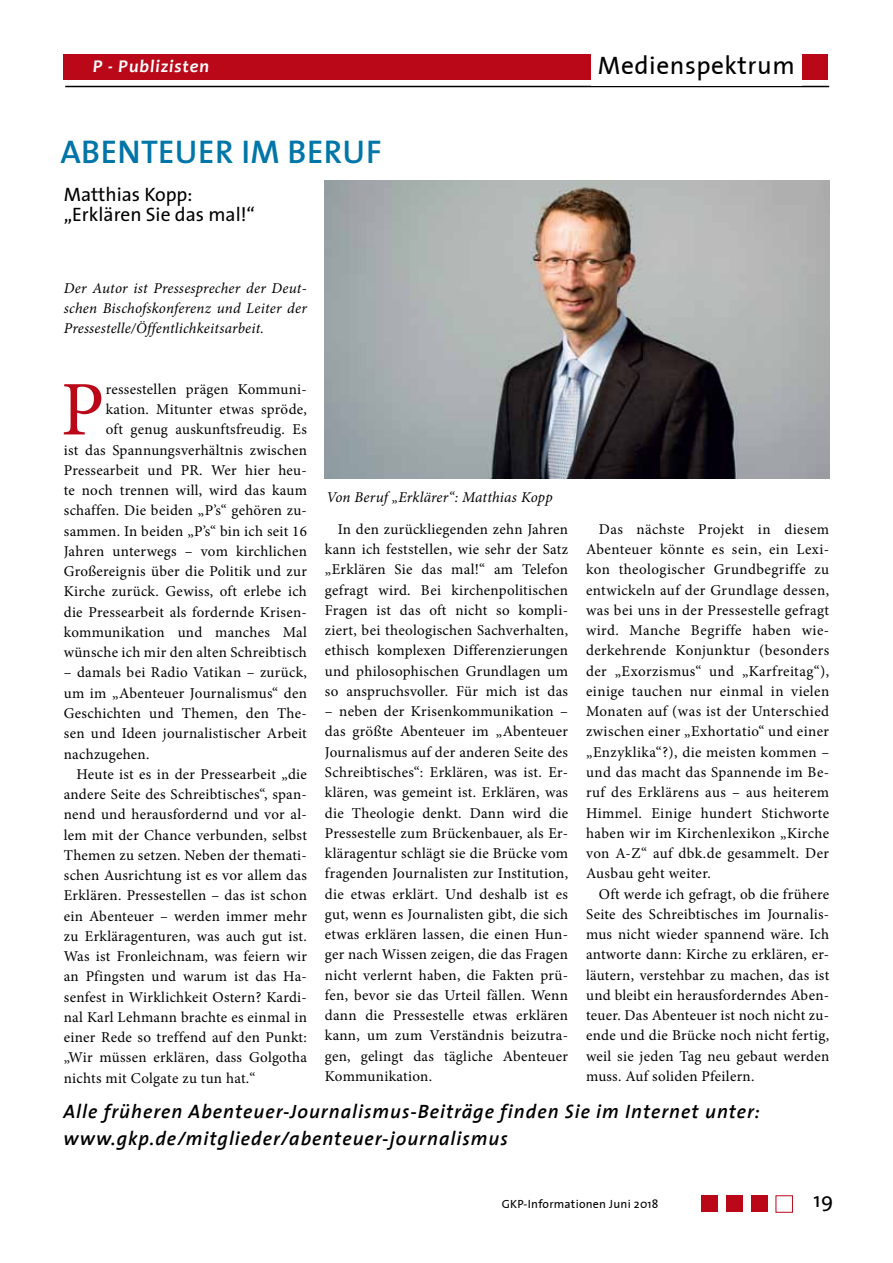
<style>
.page{position:relative;width:893px;height:1263px;background:#fff}
.page>*{position:absolute;margin:0;border:0;box-sizing:border-box;transform-origin:0 0}
.t1{font:77.25px "Minion Pro";color:#ba0819}
.t2{font:600 33px "The Sans";letter-spacing:.01em;color:#0075a7}
.t3{font:25.5px "The Sans Plain";letter-spacing:.02em;color:#000}
.t4{font:21px "The Sans Plain";color:#000}
.t5{font:italic 600 19.5px/27px "The Sans";letter-spacing:.05em;color:#000}
.t6{font:19.5px/19.5px "The Sans";color:#000}
.t7{font:italic 700 18px "Candara";letter-spacing:.05em;color:#fff}
.t8{font:15px/20.2px "Minion Pro";letter-spacing:.02em;color:#000;text-align:justify}
.t9{font:italic 15px/20.2px "Minion Pro";letter-spacing:.01em;color:#000;text-align:justify}
.t10{font:12px "The Sans Plain";letter-spacing:.02em;color:#000}
</style>
<div class="page">
<div style="left:64px;top:54px;width:764px;height:26px;background:#ba0819"></div>
<div style="left:591px;top:51px;width:210px;height:32px;background:#fff"></div>
<hr style="left:65px;top:86px;width:764px;height:1px;background:#000">
<div style="left:702px;top:1195px;width:16px;height:17px;background:#ba0819"></div>
<div style="left:751px;top:1195px;width:17px;height:17px;background:#ba0819"></div>
<div style="left:726px;top:1195px;width:17px;height:17px;background:#ba0819"></div>
<div style="left:775px;top:1195px;width:18px;height:18px;border:1px solid #ba0819"></div>
<img style="left:325px;top:181px;width:504px;height:297px">
<p class="t7" style="left:93px;top:55px;width:118px">P - Publizisten</p>
<h2 class="t2" style="left:61px;top:124px;width:322px">ABENTEUER IM BERUF</h2>
<h3 class="t6" style="left:64px;top:184px;width:193px">Matthias Kopp: „Erklären Sie das mal!“</h3>
<h3 class="t3" style="left:598px;top:49px;width:198px">Medienspektrum</h3>
<p class="t9" style="left:64px;top:278px;width:245px">Der Autor ist Pressesprecher der Deut&shy;schen Bischofskonferenz und Leiter der Pressestelle/Öffentlichkeitsarbeit.</p>
<p class="t8" style="left:64px;top:379px;width:245px;text-align:right">ressestellen prägen Kommuni&shy;kation. Mitunter etwas spröde,<br>oft genug auskunftsfreudig. Es<br>ist das Spannungsverhältnis zwischen Pressearbeit und PR. Wer hier heu&shy;te noch trennen will, wird das kaum schaffen. Die beiden „P’s“ gehören zu&shy;sammen. In beiden „P’s“ bin ich seit 16<br>Jahren unterwegs – vom kirchlichen Großereignis über die Politik und zur Kirche zurück. Gewiss, oft erlebe ich die Pressearbeit als fordernde Krisen&shy;kommunikation und manches Mal wünsche ich mir den alten Schreibtisch</p>
<p class="t8" style="left:64px;top:663px;width:245px">– damals bei Radio Vatikan – zurück, um im „Abenteuer Journalismus“ den Geschichten und Themen, den The&shy;sen und Ideen journalistischer Arbeit nachzugehen.</p>
<p class="t8" style="left:64px;top:764px;width:245px;text-indent:13px">Heute ist es in der Pressearbeit „die andere Seite des Schreibtisches“, span&shy;nend und herausfordernd und vor al&shy;lem mit der Chance verbunden, selbst Themen zu setzen. Neben der themati&shy;schen Ausrichtung ist es vor allem das Erklären. Pressestellen – das ist schon ein Abenteuer – werden immer mehr zu Erkläragenturen, was auch gut ist.<br>Was ist Fronleichnam, was feiern wir an Pfingsten und warum ist das Ha&shy;senfest in Wirklichkeit Ostern? Kardi&shy;nal Karl Lehmann brachte es einmal in einer Rede so treffend auf den Punkt: „Wir müssen erklären, dass Golgotha nichts mit Colgate zu tun hat.“</p>
<h1 class="t1" style="left:61px;top:358px;width:45px">P</h1>
<p class="t9" style="left:326px;top:487px;width:228px">Von Beruf „Erklärer“: Matthias Kopp</p>
<p class="t8" style="left:325px;top:519px;width:245px;text-indent:13px">In den zurückliegenden zehn Jahren kann ich feststellen, wie sehr der Satz „Erklären Sie das mal!“ am Telefon gefragt wird. Bei kirchenpolitischen Fragen ist das oft nicht so kompli&shy;ziert, bei theologischen Sachverhalten, ethisch komplexen Differenzierungen und philosophischen Grundlagen um so anspruchsvoller. Für mich ist das</p>
<p class="t8" style="left:325px;top:701px;width:245px">– neben der Krisenkommunikation – das größte Abenteuer im „Abenteuer Journalismus auf der anderen Seite des Schreibtisches“: Erklären, was ist. Er&shy;klären, was gemeint ist. Erklären, was die Theologie denkt. Dann wird die Pressestelle zum Brückenbauer, als Er&shy;kläragentur schlägt sie die Brücke vom fragenden Journalisten zur Institution, die etwas erklärt. Und deshalb ist es gut, wenn es Journalisten gibt, die sich etwas erklären lassen, die einen Hun&shy;ger nach Wissen zeigen, die das Fragen nicht verlernt haben, die Fakten prü&shy;fen, bevor sie das Urteil fällen. Wenn dann die Pressestelle etwas erklären kann, um zum Verständnis beizutra&shy;gen, gelingt das tägliche Abenteuer Kommunikation.</p>
<p class="t8" style="left:586px;top:519px;width:245px;text-indent:13px">Das nächste Projekt in diesem Abenteuer könnte es sein, ein Lexi&shy;kon theologischer Grundbegriffe zu entwickeln auf der Grundlage dessen, was bei uns in der Pressestelle gefragt wird. Manche Begriffe haben wie&shy;derkehrende Konjunktur (besonders der „Exorzismus“ und „Karfreitag“), einige tauchen nur einmal in vielen Monaten auf (was ist der Unterschied zwischen einer „Exhortatio“ und einer „Enzyklika“?), die meisten kommen – und das macht das Spannende im Be&shy;ruf des Erklärens aus – aus heiterem Himmel. Einige hundert Stichworte haben wir im Kirchenlexikon „Kirche von A-Z“ auf dbk.de gesammelt. Der Ausbau geht weiter.</p>
<p class="t8" style="left:586px;top:884px;width:245px;text-indent:13px">Oft werde ich gefragt, ob die frühere Seite des Schreibtisches im Journalis&shy;mus nicht wieder spannend wäre. Ich antworte dann: Kirche zu erklären, er&shy;läutern, verstehbar zu machen, das ist und bleibt ein herausforderndes Aben&shy;teuer. Das Abenteuer ist noch nicht zu&shy;ende und die Brücke noch nicht fertig, weil sie jeden Tag neu gebaut werden muss. Auf soliden Pfeilern.</p>
<h3 class="t5" style="left:63px;top:1097px;width:698px">Alle früheren Abenteuer-Journalismus-Beiträge finden Sie im Internet unter: www.gkp.de/mitglieder/abenteuer-journalismus</h3>
<p class="t10" style="left:502px;top:1194px;width:158px">GKP-Informationen Juni 2018</p>
<h3 class="t4" style="left:813px;top:1183px;width:21px">19</h3>
</div>
